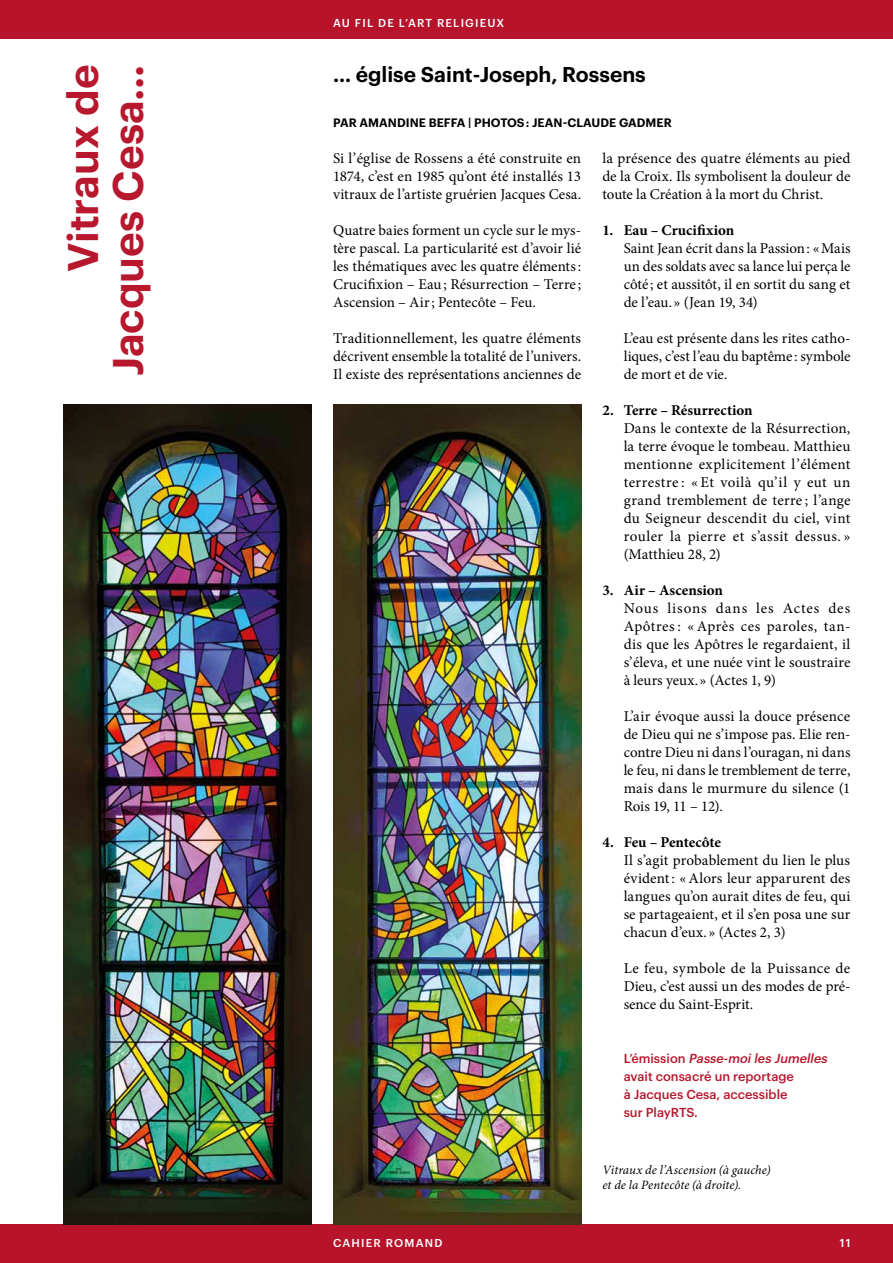
<style>
.page{position:relative;width:893px;height:1263px;background:#fff}
.page>*{position:absolute;margin:0;border:0;box-sizing:border-box;transform-origin:0 0}
.t1{font:600 42px/45px "Graphik";color:#b7182e;text-align:right}
.t2{font:600 21px "Graphik";color:#000}
.t3{font:15px/18px "Minion Pro";color:#000;text-align:justify}
.t4{font:700 15px "Minion Pro";letter-spacing:-.005em;color:#000}
.t5{font:500 12.75px/18px "Graphik";color:#b7182e}
.t6{font:italic 12.75px/15px "Minion Pro";letter-spacing:.005em;color:#000}
.t7{font:600 12px "Graphik";letter-spacing:.005em;color:#000}
.t8{font:500 11.25px "Graphik";letter-spacing:.105em;color:#fff}
.s1{font-style:italic}
</style>
<div class="page">
<div style="left:0;top:1225px;width:893px;height:38px;background:#b7142c"></div>
<div style="left:0;top:0;width:893px;height:38px;background:#b7142c"></div>
<img style="left:64px;top:404px;width:248px;height:821px">
<img style="left:333px;top:404px;width:248px;height:821px">
<p class="t8" style="left:333px;top:13px;width:173px">AU FIL DE L’ART RELIGIEUX</p>
<p class="t8" style="left:333px;top:14px;width:173px">AU FIL DE L’ART RELIGIEUX</p>
<h1 class="t1" style="left:57px;top:376px;width:313px;rotate:-90deg">Vitraux de<br>Jacques Cesa…</h1>
<h2 class="t2" style="left:333px;top:58px;width:314px">… église Saint-Joseph, Rossens</h2>
<p class="t7" style="left:333px;top:113px;width:340px">PAR AMANDINE BEFFA | PHOTOS : JEAN-CLAUDE GADMER</p>
<p class="t3" style="left:333px;top:149px;width:250px">Si l’église de Rossens a été construite en 1874, c’est en 1985 qu’ont été installés 13 vitraux de l’artiste gruérien Jacques Cesa.</p>
<p class="t3" style="left:333px;top:221px;width:250px">Quatre baies forment un cycle sur le mys&shy;tère pascal. La particularité est d’avoir lié les thématiques avec les quatre éléments:<br>Crucifixion – Eau; Résurrection – Terre ; Ascension – Air; Pentecôte – Feu.</p>
<p class="t3" style="left:333px;top:329px;width:250px">Traditionnellement, les quatre éléments décrivent ensemble la totalité de l’univers.<br>Il existe des représentations anciennes de</p>
<p class="t3" style="left:602px;top:149px;width:250px">la présence des quatre éléments au pied de la Croix. Ils symbolisent la douleur de toute la Création à la mort du Christ.</p>
<p class="t4" style="left:602px;top:219px;width:133px">1. Eau – Crucifixion</p>
<p class="t3" style="left:624px;top:239px;width:228px">Saint Jean écrit dans la Passion: «Mais un des soldats avec sa lance lui perça le côté ; et aussitôt, il en sortit du sang et de l’eau.» (Jean 19, 34)</p>
<p class="t3" style="left:624px;top:329px;width:228px">L’eau est présente dans les rites catho&shy;liques, c’est l’eau du baptême : symbole de mort et de vie.</p>
<p class="t4" style="left:602px;top:399px;width:152px">2. Terre – Résurrection</p>
<p class="t3" style="left:624px;top:419px;width:228px">Dans le contexte de la Résurrection, la terre évoque le tombeau. Matthieu mentionne explicitement l’élément terrestre : « Et voilà qu’il y eut un grand tremblement de terre ; l’ange du Seigneur descendit du ciel, vint rouler la pierre et s’assit dessus. » (Matthieu 28, 2)</p>
<p class="t4" style="left:602px;top:579px;width:122px">3. Air – Ascension</p>
<p class="t3" style="left:624px;top:599px;width:228px">Nous lisons dans les Actes des Apôtres: « Après ces paroles, tan&shy;dis que les Apôtres le regardaient, il s’éleva, et une nuée vint le soustraire à leurs yeux. » (Actes 1, 9)</p>
<p class="t3" style="left:624px;top:707px;width:228px">L’air évoque aussi la douce présence de Dieu qui ne s’impose pas. Elie ren&shy;contre Dieu ni dans l’ouragan, ni dans le feu, ni dans le tremblement de terre, mais dans le murmure du silence (1<br>Rois 19, 11 – 12).</p>
<p class="t4" style="left:602px;top:831px;width:120px">4. Feu – Pentecôte</p>
<p class="t3" style="left:624px;top:851px;width:228px">Il s’agit probablement du lien le plus évident: «Alors leur apparurent des langues qu’on aurait dites de feu, qui se partageaient, et il s’en posa une sur chacun d’eux. » (Actes 2, 3)</p>
<p class="t3" style="left:624px;top:959px;width:228px">Le feu, symbole de la Puissance de Dieu, c’est aussi un des modes de pré&shy;sence du Saint-Esprit.</p>
<p class="t5" style="left:624px;top:1048px;width:208px">L’é m i s s i o n <span class="s1">Passe-moiles Jumelles </span>avait consacré un reportage<br>à Jacques Cesa, accessible<br>sur PlayRTS.</p>
<p class="t6" style="left:602px;top:1162px;width:170px">Vitraux de l’Ascension (à gauche) et de la Pentecôte (à droite).</p>
<p class="t8" style="left:840px;top:1234px;width:12px">11</p>
<p class="t8" style="left:333px;top:1235px;width:111px">CAHIER ROMAND</p>
<p class="t8" style="left:843px;top:1235px;width:9px">V</p>
</div>
